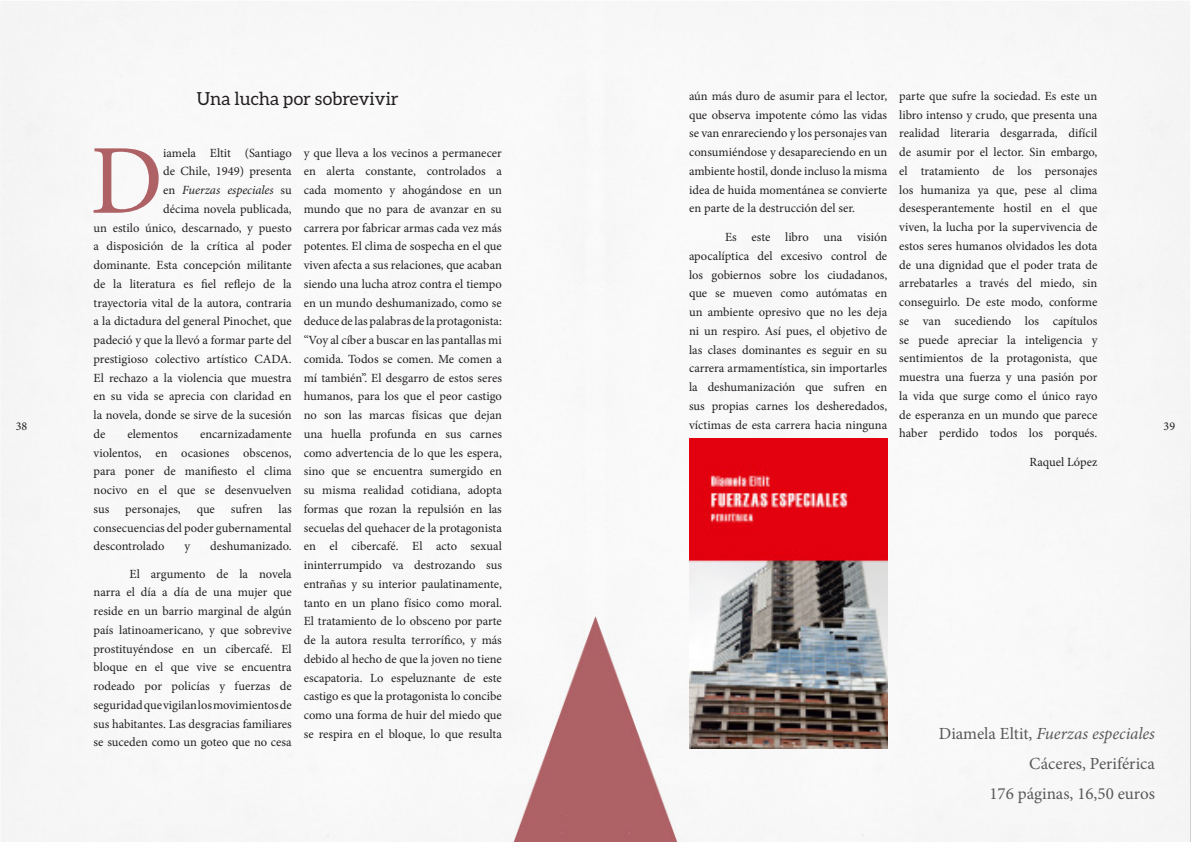
<style>
.page{position:relative;width:1191px;height:842px;background:#fff}
.page>*{position:absolute;margin:0;border:0;box-sizing:border-box;transform-origin:0 0}
.annotation_text{font:99px "Minion Pro";color:#ae6266}
.t1{font:18px "Aleo";color:#231f20}
.t2{font:17px "Minion Pro";color:#57585a}
.t3{font:italic 17px "Minion Pro";letter-spacing:-.005em;color:#57585a}
.annotation_text-2{font:12.5px/18.7px "Minion Pro";color:#231f20;text-align:justify}
.annotation_text-3{font:italic 12.5px "Minion Pro";letter-spacing:-.005em;color:#231f20}
.t4{font:12px "Minion Pro";color:#231f20}
.s1{font-style:normal}
</style>
<div class="page">
<img style="left:0;top:1px;width:1190px;height:841px">
<img style="left:689px;top:439px;width:198px;height:309px">
<p class="annotation_text-2" style="left:689px;top:86px;width:200px">aún más duro de asumir para el lector, que observa impotente cómo las vidas se van enrareciendo y los personajes van consumiéndose y desapareciendo en un ambiente hostil, donde incluso la misma idea de huida momentánea se convierte en parte de la destrucción del ser.</p>
<p class="annotation_text-2" style="left:689px;top:228px;width:200px;text-indent:36px">Es este libro una visión apocalíptica del excesivo control de los gobiernos sobre los ciudadanos, que se mueven como autómatas en un ambiente opresivo que no les deja ni un respiro. Así pues, el objetivo de las clases dominantes es seguir en su carrera armamentística, sin importarles la deshumanización que sufren en sus propias carnes los desheredados, víctimas de esta carrera hacia ninguna</p>
<p class="annotation_text-2" style="left:899px;top:87px;width:200px">parte que sufre la sociedad. Es este un libro intenso y crudo, que presenta una realidad literaria desgarrada, difícil de asumir por el lector. Sin embargo, el tratamiento de los personajes los humaniza ya que, pese al clima desesperantemente hostil en el que viven, la lucha por la supervivencia de estos seres humanos olvidados les dota de una dignidad que el poder trata de arrebatarles a través del miedo, sin conseguirlo. De este modo, conforme se van sucediendo los capítulos se puede apreciar la inteligencia y sentimientos de la protagonista, que muestra una fuerza y una pasión por la vida que surge como el único rayo de esperanza en un mundo que parece haber perdido todos los porqués.</p>
<p class="annotation_text-2" style="left:1029px;top:453px;width:69px">Raquel López</p>
<p class="t1" style="left:197px;top:89px;width:203px">Una lucha por sobrevivir</p>
<p class="annotation_text" style="left:90px;top:115px;width:74px">D</p>
<p class="annotation_text-2" style="left:163px;top:143px;width:130px">iamela Eltit (Santiago</p>
<p class="annotation_text-2" style="left:304px;top:143px;width:200px">y que lleva a los vecinos a permanecer en alerta constante, controlados a cada momento y ahogándose en un mundo que no para de avanzar en su carrera por fabricar armas cada vez más potentes. El clima de sospecha en el que viven afecta a sus relaciones, que acaban siendo una lucha atroz contra el tiempo en un mundo deshumanizado, como se deduce de las palabras de la protagonista: “Voy al cíber a buscar en las pantallas mi comida. Todos se comen. Me comen a mí también”. El desgarro de estos seres humanos, para los que el peor castigo no son las marcas físicas que dejan una huella profunda en sus carnes como advertencia de lo que les espera, sino que se encuentra sumergido en su misma realidad cotidiana, adopta formas que rozan la repulsión en las secuelas del quehacer de la protagonista en el cibercafé. El acto sexual ininterrumpido va destrozando sus entrañas y su interior paulatinamente, tanto en un plano físico como moral.<br>El tratamiento de lo obsceno por parte de la autora resulta terrorífico, y más debido al hecho de que la joven no tiene escapatoria. Lo espeluznante de este castigo es que la protagonista lo concibe como una forma de huir del miedo que se respira en el bloque, lo que resulta</p>
<p class="annotation_text-2" style="left:163px;top:162px;width:130px">de Chile, 1949) presenta</p>
<p class="annotation_text-3" style="left:163px;top:181px;width:130px"><span class="s1">en</span> Fuerzas especiales <span class="s1">su</span></p>
<p class="annotation_text-2" style="left:163px;top:199px;width:130px">décima novela publicada,</p>
<p class="annotation_text-2" style="left:94px;top:218px;width:200px">un estilo único, descarnado, y puesto</p>
<p class="annotation_text-2" style="left:94px;top:237px;width:200px">a disposición de la crítica al poder</p>
<p class="annotation_text-2" style="left:94px;top:256px;width:200px">dominante. Esta concepción militante</p>
<p class="annotation_text-2" style="left:94px;top:274px;width:200px">de la literatura es fiel reflejo de la</p>
<p class="annotation_text-2" style="left:94px;top:293px;width:200px">trayectoria vital de la autora, contraria</p>
<p class="annotation_text-2" style="left:94px;top:312px;width:200px">a la dictadura del general Pinochet, que</p>
<p class="annotation_text-2" style="left:94px;top:331px;width:200px">padeció y que la llevó a formar parte del</p>
<p class="annotation_text-2" style="left:94px;top:349px;width:200px">prestigioso colectivo artístico CADA.</p>
<p class="annotation_text-2" style="left:94px;top:368px;width:200px">El rechazo a la violencia que muestra</p>
<p class="annotation_text-2" style="left:94px;top:387px;width:200px">en su vida se aprecia con claridad en</p>
<p class="annotation_text-2" style="left:94px;top:406px;width:200px">la novela, donde se sirve de la sucesión</p>
<p class="annotation_text-2" style="left:94px;top:424px;width:13px">de</p>
<p class="annotation_text-2" style="left:127px;top:424px;width:52px">elementos</p>
<p class="t4" style="left:16px;top:418px;width:13px">38</p>
<p class="t4" style="left:1163px;top:418px;width:13px">39</p>
<p class="annotation_text-2" style="left:94px;top:424px;width:200px;text-indent:106px">encarnizadamente violentos, en ocasiones obscenos, para poner de manifiesto el clima nocivo en el que se desenvuelven sus</p>
<p class="annotation_text-2" style="left:94px;top:499px;width:200px;text-indent:185px">las consecuencias del poder gubernamental descontrolado</p>
<p class="annotation_text-2" style="left:125px;top:499px;width:57px">personajes,</p>
<p class="annotation_text-2" style="left:197px;top:499px;width:20px">que</p>
<p class="annotation_text-2" style="left:231px;top:499px;width:33px">sufren</p>
<p class="annotation_text-2" style="left:184px;top:537px;width:7px">y</p>
<p class="annotation_text-2" style="left:210px;top:537px;width:83px">deshumanizado.</p>
<p class="annotation_text-2" style="left:94px;top:564px;width:200px;text-indent:36px">El argumento de la novela narra el día a día de una mujer que reside en un barrio marginal de algún país latinoamericano, y que sobrevive prostituyéndose en un cibercafé. El bloque en el que vive se encuentra rodeado por policías y fuerzas de seguridad que vigilan los movimientos de sus habitantes. Las desgracias familiares se suceden como un goteo que no cesa</p>
<p class="t3" style="left:938px;top:722px;width:218px"><span class="s1">Diamela Eltit,</span> Fuerzas especiales</p>
<p class="t2" style="left:1029px;top:752px;width:127px">Cáceres, Periférica</p>
<p class="t2" style="left:989px;top:782px;width:167px">176 páginas, 16,50 euros</p>
</div>
